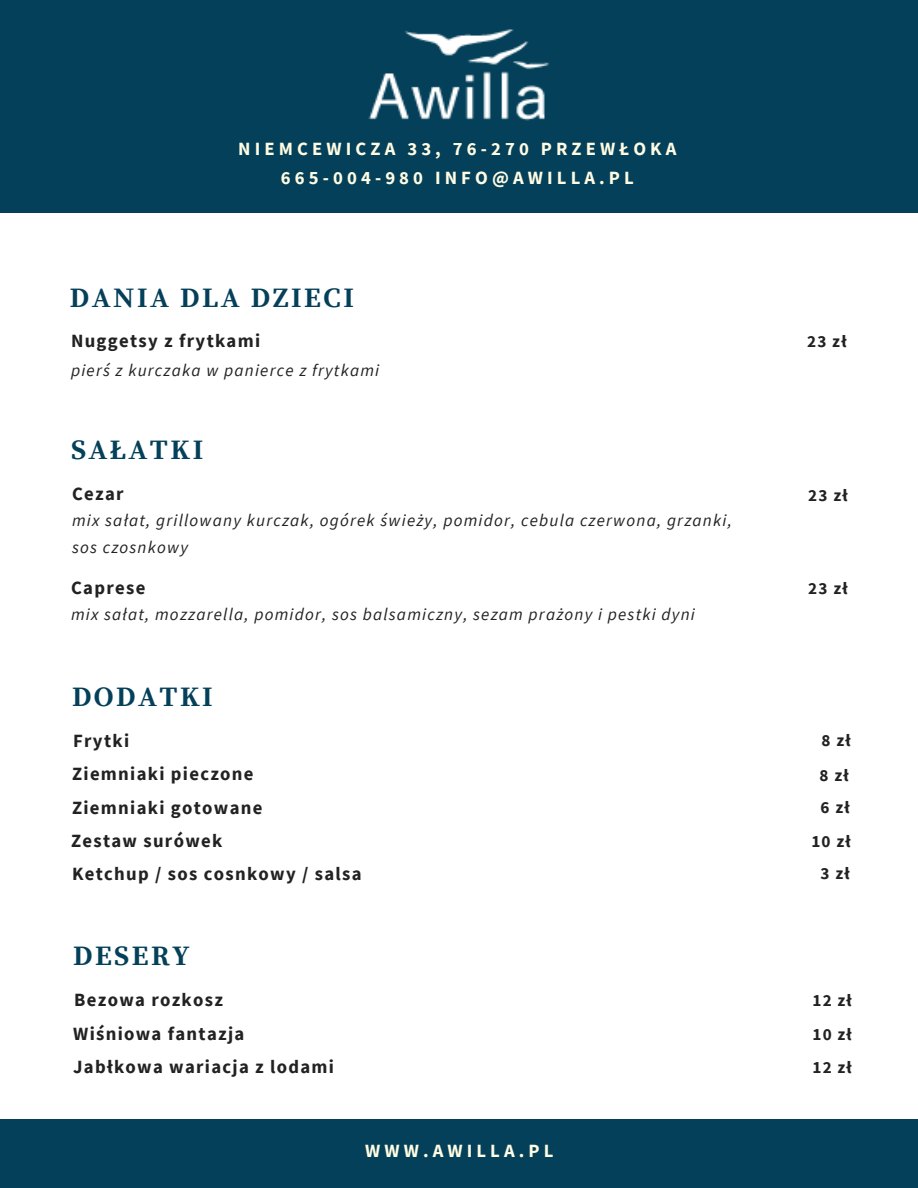
<style>
.page{position:relative;width:918px;height:1188px;background:#fff}
.page>*{position:absolute;margin:0;border:0;box-sizing:border-box;transform-origin:0 0}
.t1{font:700 28.05px "Source Serif Pro";letter-spacing:.09em;color:#044059}
.t2{font:700 18.75px "Source Sans Pro";letter-spacing:.07em;color:#222}
.t3{font:700 18.75px "Source Sans Pro";letter-spacing:.22em;color:#fffce3}
.t4{font:italic 17.1px/27px "Source Sans Pro";letter-spacing:.07em;color:#222}
.t5{font:700 17.1px "Source Sans Pro";letter-spacing:.07em;color:#222}
</style>
<div class="page">
<div style="left:0;top:0;width:918px;height:212px;background:#044059"></div>
<div style="left:0;top:1119px;width:918px;height:69px;background:#044059"></div>
<img style="left:368px;top:29px;width:182px;height:92px">
<p class="t3" style="left:238px;top:137px;width:440px">NIEMCEWICZA 33, 76-270 PRZEWŁOKA</p>
<p class="t3" style="left:281px;top:166px;width:354px">665-004-980 INFO@AWILLA.PL</p>
<p class="t1" style="left:70px;top:282px;width:286px">DANIA DLA DZIECI</p>
<p class="t2" style="left:71px;top:328px;width:191px">Nuggetsy z frytkami</p>
<p class="t5" style="left:807px;top:330px;width:41px">23 zł</p>
<p class="t4" style="left:71px;top:356px;width:310px">pierś z kurczaka w panierce z frytkami</p>
<p class="t1" style="left:71px;top:434px;width:134px">SAŁATKI</p>
<p class="t2" style="left:72px;top:482px;width:53px">Cezar</p>
<p class="t5" style="left:808px;top:484px;width:41px">23 zł</p>
<p class="t4" style="left:72px;top:506px;width:661px">mix sałat, grillowany kurczak, ogórek świeży, pomidor, cebula czerwona, grzanki, sos czosnkowy</p>
<p class="t2" style="left:71px;top:576px;width:76px">Caprese</p>
<p class="t5" style="left:808px;top:578px;width:41px">23 zł</p>
<p class="t4" style="left:71px;top:600px;width:625px">mix sałat, mozzarella, pomidor, sos balsamiczny, sezam prażony i pestki dyni</p>
<p class="t1" style="left:72px;top:680px;width:142px">DODATKI</p>
<p class="t2" style="left:73px;top:729px;width:58px">Frytki</p>
<p class="t5" style="left:822px;top:730px;width:31px">8 zł</p>
<p class="t2" style="left:72px;top:762px;width:183px">Ziemniaki pieczone</p>
<p class="t5" style="left:820px;top:764px;width:31px">8 zł</p>
<p class="t2" style="left:72px;top:796px;width:192px">Ziemniaki gotowane</p>
<p class="t5" style="left:821px;top:797px;width:31px">6 zł</p>
<p class="t2" style="left:71px;top:829px;width:153px">Zestaw surówek</p>
<p class="t5" style="left:811px;top:830px;width:41px">10 zł</p>
<p class="t2" style="left:72px;top:861px;width:291px">Ketchup / sos cosnkowy / salsa</p>
<p class="t5" style="left:821px;top:862px;width:31px">3 zł</p>
<p class="t1" style="left:73px;top:939px;width:118px">DESERY</p>
<p class="t2" style="left:74px;top:988px;width:150px">Bezowa rozkosz</p>
<p class="t5" style="left:812px;top:989px;width:41px">12 zł</p>
<p class="t2" style="left:73px;top:1021px;width:173px">Wiśniowa fantazja</p>
<p class="t5" style="left:812px;top:1024px;width:41px">10 zł</p>
<p class="t2" style="left:73px;top:1055px;width:262px">Jabłkowa wariacja z lodami</p>
<p class="t5" style="left:812px;top:1056px;width:41px">12 zł</p>
<p class="t3" style="left:365px;top:1139px;width:190px">WWW.AWILLA.PL</p>
</div>
